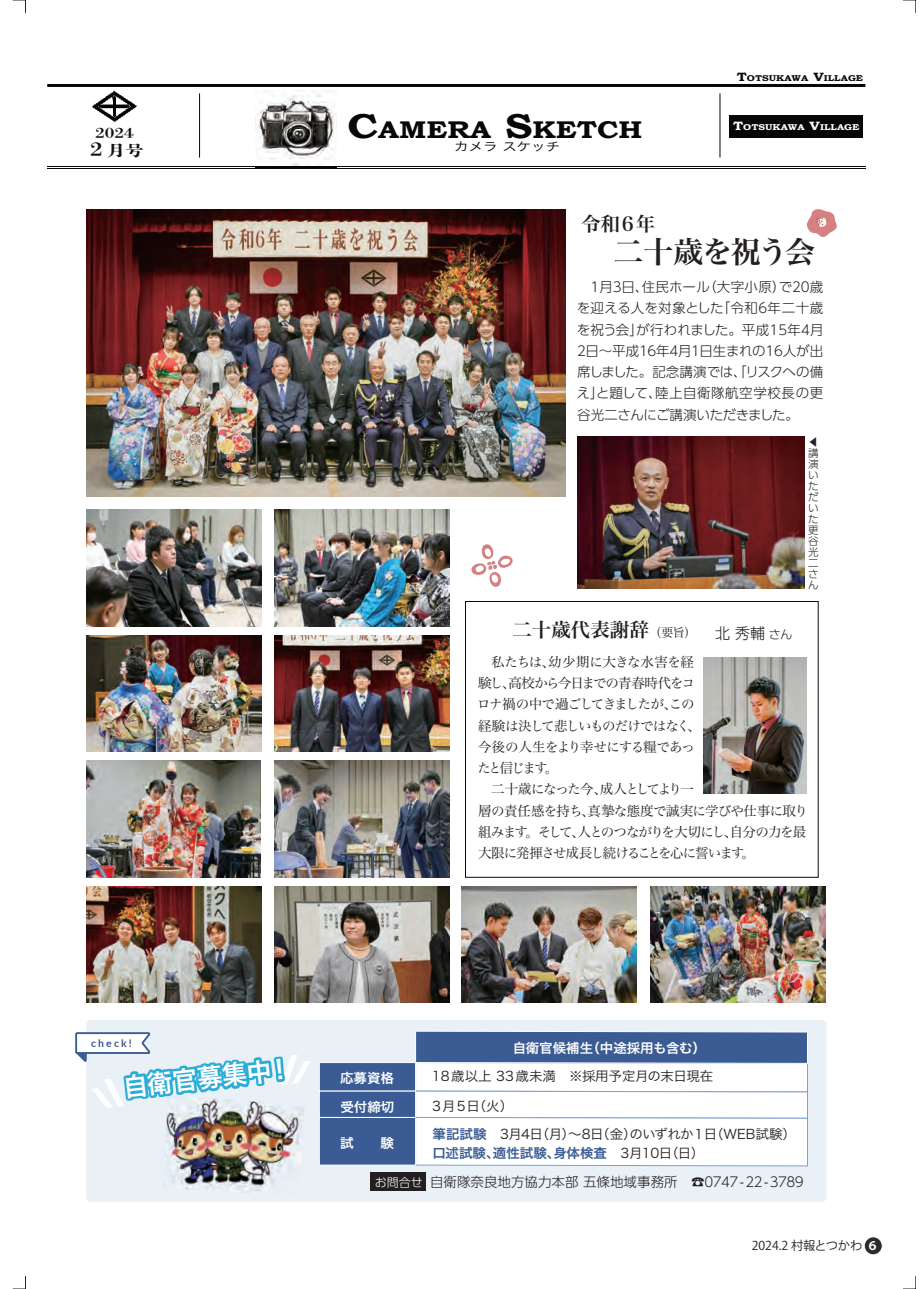
<style>
.page{position:relative;width:919px;height:1289px;background:#fff}
.page>*{position:absolute;margin:0;border:0;box-sizing:border-box;transform-origin:0 0}
.t1{font:30px "Hira Min Pro N W6";letter-spacing:-.045em;color:#231f20}
.t2{font:25.5px "Hira Kaku Pro N W6";color:#fff}
.t3{font:700 24.15px "Bookman Old Style";color:#090706;scale:1.2 1}
.t4{font:19.5px "Hira Min Pro N W6";color:#231f20}
.t5{font:800 18px "DNP Shuei N Shogo Min Std";color:#13100f;scale:1.2 1}
.t6{font:300 15px "UD Shin Go Pr 6 N";color:#231f20}
.t7{font:800 15px "DNP Shuei N Shogo Min Std";color:#13100f;scale:1.2 1}
.t8{font:13.5px/21.3px "Hira Min Pro N W3";letter-spacing:-.07em;color:#231f20}
.t9{font:300 13.5px "UD Shin Go Pr 6 N";color:#231f20}
.t10{font:13.5px/21.3px "Hira Min Pro N W3";letter-spacing:-.045em;color:#231f20}
.t11{font:13.5px "Hira Min Pro N W3";letter-spacing:-.09em;color:#231f20}
.t12{font:300 13.5px "UD Shin Go Pr 6 N";letter-spacing:.045em;color:#231f20}
.t13{font:300 13.5px "UD Shin Go Pr 6 N";letter-spacing:-.04em;color:#231f20}
.t14{font:300 13.5px/21.3px "UD Shin Go Pr 6 N";letter-spacing:-.03em;color:#231f20}
.t15{font:13.5px "Hira Min Pro N W3";letter-spacing:-.02em;color:#231f20}
.t16{font:300 13.5px "UD Shin Go Pr 6 N";letter-spacing:-.38em;color:#231f20}
.t17{font:13.5px "Hira Min Pro N W3";letter-spacing:-.155em;color:#231f20}
.t18{font:800 13.5px "DNP Shuei N Shogo Min Std";color:#13100f;scale:1.2 1}
.t19{font:13.2px/19.5px "Hira Kaku Pro N W3";letter-spacing:-.02em;color:#231f20}
.t20{font:13.2px "Hira Kaku Pro N W3";color:#231f20}
.t21{font:13.2px "Hira Kaku Pro N W6";color:#fff}
.t22{font:13.2px "Hira Kaku Pro N W3";letter-spacing:-.03em;color:#231f20}
.t23{font:13.2px "Hira Kaku Pro N W6";color:#3a5b93}
.t24{font:12.15px "Koz Go Pr 6 N";color:#231f20}
.t25{font:12px "Hira Kaku Pro N W3";color:#070605;scale:1.2 1}
.t26{font:12px "Hira Min Pro N W3";color:#231f20}
.t27{font:300 12px "UD Shin Go Pr 6 N";color:#fff}
.t28{font:300 12px "UD Shin Go Pr 6 N";color:#231f20}
.t29{font:300 10.5px/10.9px "UD Shin Go Pr 6 N";color:#231f20;text-align:justify}
.t30{font:700 10.5px "Lato";letter-spacing:.2em;color:#3a5b93}
.t31{font:700 8.4px "Bookman Old Style";color:#090706;scale:1.2 1}
.t32{font:700 8.4px "Bookman Old Style";color:#fff;scale:1.2 1}
.s1{font-size:34.5px}
.s2{font-size:12px}
.s3{font-family:"Hira Kaku Pro N W6";color:#3a5b93}
.s4{font-weight:700;font-size:11.7px;color:#fff}
</style>
<div class="page">
<hr style="left:47px;top:84px;width:818px;height:3px;background:#090706">
<hr style="left:47px;top:168px;width:818px;height:1px;background:#090706">
<hr style="left:47px;top:166px;width:818px;height:1px;background:#090706">
<img style="left:255px;top:90px;width:81px;height:78px">
<img style="left:255px;top:166px;width:81px;height:1px">
<img style="left:92px;top:90px;width:45px;height:32px">
<hr style="left:719px;top:93px;width:1px;height:64px;background:#090706">
<hr style="left:199px;top:93px;width:1px;height:64px;background:#090706">
<div style="left:729px;top:115px;width:134px;height:22px;background:#090706"></div>
<svg style="left:864px;top:1237px;width:18px;height:18px"></svg>
<div style="left:86px;top:1019px;width:740px;height:182px;background:#eaf1f6;border-radius:4px"></div>
<svg style="left:807px;top:209px;width:29px;height:28px"></svg>
<svg style="left:471px;top:544px;width:41px;height:43px"></svg>
<img style="left:275px;top:760px;width:175px;height:117px">
<img style="left:86px;top:886px;width:175px;height:95px">
<img style="left:86px;top:635px;width:175px;height:117px">
<img style="left:275px;top:886px;width:175px;height:116px">
<img style="left:650px;top:886px;width:175px;height:116px">
<img style="left:462px;top:886px;width:174px;height:116px">
<img style="left:275px;top:635px;width:175px;height:117px">
<img style="left:577px;top:436px;width:227px;height:152px">
<img style="left:275px;top:510px;width:175px;height:116px">
<img style="left:86px;top:210px;width:479px;height:286px">
<img style="left:703px;top:657px;width:103px;height:136px">
<div style="left:465px;top:601px;width:353px;height:276px;border:1px solid #120605"></div>
<img style="left:86px;top:760px;width:175px;height:117px">
<svg style="left:319px;top:1031px;width:489px;height:135px;background:#bbc7da"></svg>
<img style="left:172px;top:1181px;width:103px;height:12px">
<div style="left:370px;top:1172px;width:55px;height:19px;background:#231f20"></div>
<img style="left:86px;top:510px;width:175px;height:116px">
<svg style="left:903px;top:0;width:13px;height:14px"></svg>
<svg style="left:903px;top:1275px;width:13px;height:14px"></svg>
<svg style="left:12px;top:0;width:14px;height:14px"></svg>
<svg style="left:12px;top:1275px;width:14px;height:14px"></svg>
<img style="left:75px;top:981px;width:236px;height:200px">
<p class="t18" style="left:95px;top:124px;width:34px">2024</p>
<h3 class="t5" style="left:86px;top:137px;width:20px">２</h3>
<p class="t7" style="left:107px;top:140px;width:32px">月号</p>
<h3 class="t3" style="left:347px;top:112px;width:121px"><span class="s1">C</span>AMERA</h3>
<h3 class="t3" style="left:505px;top:112px;width:116px"><span class="s1">S</span>KETCH</h3>
<p class="t25" style="left:454px;top:136px;width:90px">カメラスケッチ</p>
<h3 class="t4" style="left:581px;top:206px;width:76px">令和６年</h3>
<p class="t31" style="left:736px;top:72px;width:61px"><span class="s2">T</span>OTSUKAWA</p>
<p class="t31" style="left:813px;top:72px;width:43px"><span class="s2">V</span>ILLAGE</p>
<p class="t32" style="left:733px;top:121px;width:61px"><span class="s2">T</span>OTSUKAWA</p>
<p class="t32" style="left:809px;top:121px;width:43px"><span class="s2">V</span>ILLAGE</p>
<h1 class="t1" style="left:613px;top:225px;width:203px">二十歳を祝う会</h1>
<p class="t9" style="left:703px;top:276px;width:90px">（大字小原で）</p>
<p class="t9" style="left:641px;top:276px;width:70px">住民ホール</p>
<p class="t9" style="left:809px;top:276px;width:15px">歳</p>
<p class="t9" style="left:599px;top:276px;width:15px">月</p>
<p class="t9" style="left:610px;top:276px;width:15px">３</p>
<p class="t9" style="left:789px;top:276px;width:24px">２０</p>
<p class="t9" style="left:621px;top:276px;width:28px">日、</p>
<p class="t9" style="left:588px;top:276px;width:15px">１</p>
<p class="t12" style="left:716px;top:297px;width:108px">「令和６年二十歳</p>
<p class="t9" style="left:577px;top:297px;width:148px">を迎える人を対象とした</p>
<p class="t9" style="left:636px;top:318px;width:135px">が行われました。平成</p>
<p class="t9" style="left:787px;top:318px;width:15px">年</p>
<p class="t9" style="left:577px;top:318px;width:67px">を祝う会」</p>
<p class="t9" style="left:810px;top:318px;width:15px">月</p>
<p class="t9" style="left:767px;top:318px;width:24px">１５</p>
<p class="t9" style="left:798px;top:318px;width:15px">４</p>
<p class="t9" style="left:782px;top:340px;width:42px">人が出</p>
<p class="t9" style="left:656px;top:340px;width:15px">年</p>
<p class="t9" style="left:585px;top:340px;width:55px">日～平成</p>
<p class="t9" style="left:699px;top:340px;width:68px">日生まれの</p>
<p class="t9" style="left:678px;top:340px;width:15px">月</p>
<p class="t9" style="left:574px;top:340px;width:15px">２</p>
<p class="t13" style="left:577px;top:361px;width:247px">席しました。記念講演では、「リスクへの備</p>
<p class="t12" style="left:655px;top:382px;width:170px">陸上自衛隊航空学校長の更</p>
<p class="t9" style="left:636px;top:340px;width:23px">１６</p>
<p class="t9" style="left:763px;top:340px;width:23px">１６</p>
<p class="t9" style="left:667px;top:340px;width:15px">４</p>
<p class="t9" style="left:688px;top:340px;width:15px">１</p>
<p class="t14" style="left:577px;top:382px;width:223px;text-indent:13px">」<br>谷光二さんにご講演いただきました。</p>
<p class="t9" style="left:577px;top:382px;width:86px">えと題して、</p>
<h3 class="t4" style="left:512px;top:612px;width:138px">二十歳代表謝辞</h3>
<p class="t26" style="left:649px;top:622px;width:48px">（要旨(</p>
<p class="t15" style="left:478px;top:650px;width:217px">　私たちは幼少期に大きな水害を経</p>
<p class="t8" style="left:478px;top:649px;width:218px;text-indent:63px">、<br>験し高校から今日までの青春時代をコ</p>
<p class="t8" style="left:477px;top:671px;width:219px;text-indent:25px">、<br>ロナ禍の中で過ごしてきましたがこの</p>
<p class="t8" style="left:663px;top:692px;width:15px">、</p>
<p class="t8" style="left:687px;top:713px;width:15px">、</p>
<p class="t8" style="left:478px;top:713px;width:213px">経験は決して悲しいものだけではなく</p>
<p class="t8" style="left:478px;top:734px;width:218px">今後の人生をより幸せにする糧であっ</p>
<p class="t8" style="left:545px;top:756px;width:15px">。</p>
<p class="t8" style="left:477px;top:756px;width:71px">たと信じます</p>
<p class="t6" style="left:715px;top:620px;width:51px">北秀輔</p>
<p class="t28" style="left:768px;top:624px;width:25px">さん</p>
<p class="t29" style="left:808px;top:436px;width:10px">◀</p>
<p class="t29" style="left:808px;top:447px;width:12px">講演いただいた更谷光二さん</p>
<p class="t17" style="left:600px;top:777px;width:95px">成人としてより一</p>
<p class="t10" style="left:478px;top:777px;width:331px">　二十歳になった今、<br>層の責任感を持ち真摯な態度で誠実に学びや仕事に取り</p>
<p class="t8" style="left:525px;top:798px;width:282px;text-indent:56px">、<br>。そして人とのつながりを大切にし自分の力を最</p>
<p class="t8" style="left:723px;top:820px;width:15px">、</p>
<p class="t8" style="left:478px;top:820px;width:51px">組みます</p>
<p class="t8" style="left:571px;top:820px;width:15px">、</p>
<p class="t11" style="left:478px;top:841px;width:267px">大限に発揮させ成長し続けることを心に誓います</p>
<p class="t8" style="left:741px;top:841px;width:15px">。</p>
<p class="t30" style="left:91px;top:1035px;width:42px">check!</p>
<h2 class="t2" style="left:121px;top:1063px;width:150px;rotate:-6deg">自衛官募集中</h2>
<p class="t21" style="left:340px;top:1065px;width:55px">応募資格</p>
<p class="t21" style="left:340px;top:1095px;width:55px">受付締切</p>
<p class="t21" style="left:340px;top:1130px;width:55px">試　　験</p>
<p class="t27" style="left:375px;top:1172px;width:49px">お問合せ</p>
<p class="t21" style="left:512px;top:1036px;width:82px">自衛官候補生</p>
<p class="t21" style="left:586px;top:1036px;width:121px">（中途採用も含む(</p>
<p class="t20" style="left:432px;top:1064px;width:283px">18歳以上 33歳未満　※採用予定月の末日現在</p>
<p class="t20" style="left:432px;top:1094px;width:82px">3月5 （日火(</p>
<p class="t22" style="left:629px;top:1122px;width:168px">のいずれか１（日 WEB試験(</p>
<p class="t19" style="left:553px;top:1123px;width:152px;text-indent:-121px"><span class="s3">筆記試験</span>　3月4 （日月）～8 （日金）<br><span class="s3">身体検査</span>　3月10 （日日(</p>
<p class="t23" style="left:493px;top:1141px;width:69px">適性試験、</p>
<p class="t23" style="left:432px;top:1141px;width:69px">口述試験、</p>
<p class="t9" style="left:430px;top:1171px;width:249px">自衛隊奈良地方協力本部五條地域事務所</p>
<p class="t16" style="left:702px;top:1171px;width:105px">０７４７ - ２２ - ３７８９</p>
<p class="t9" style="left:691px;top:1171px;width:15px">☎</p>
<p class="t24" style="left:751px;top:1238px;width:128px">2024.2 村報とつかわ<span class="s4">６</span></p>
</div>
